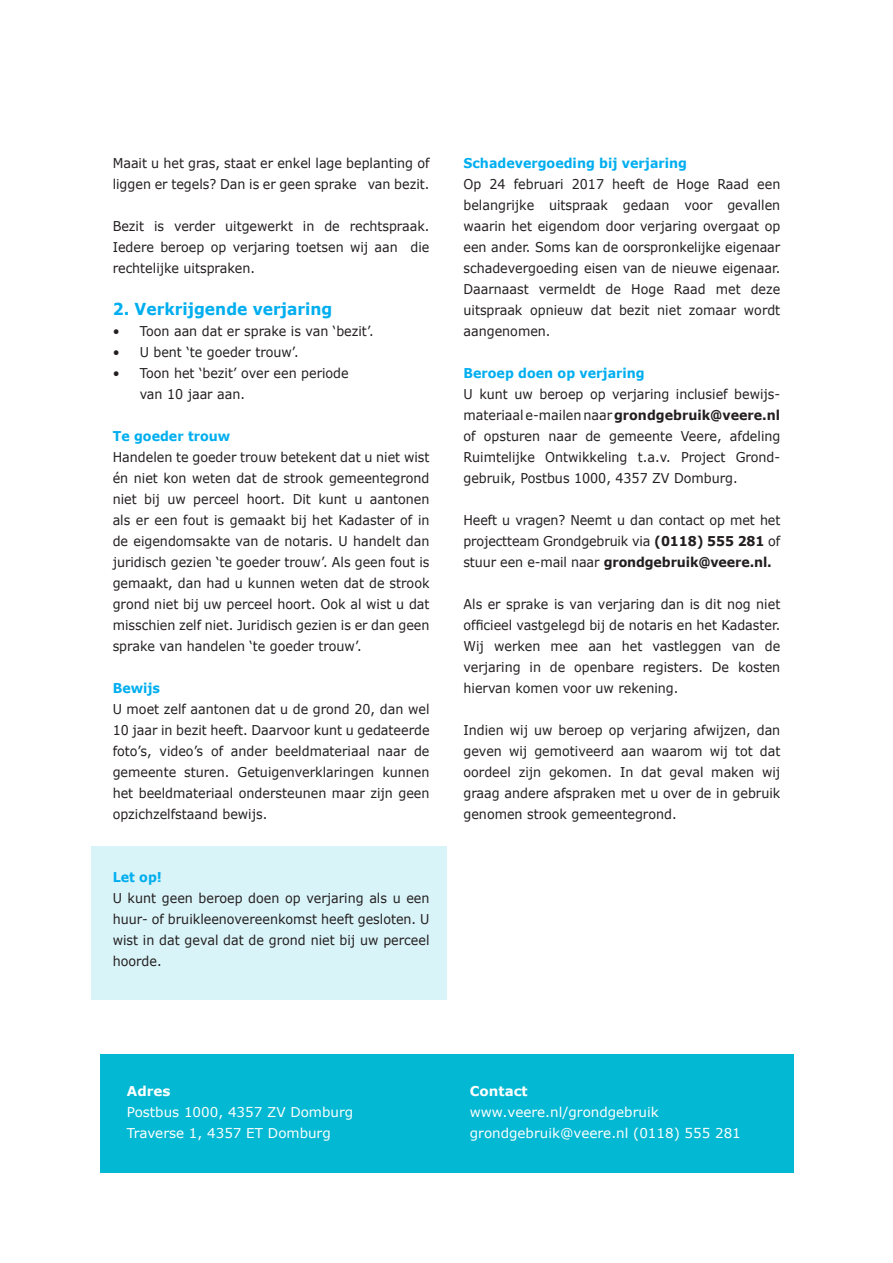
<style>
.page{position:relative;width:893px;height:1263px;background:#fff}
.page>*{position:absolute;margin:0;border:0;box-sizing:border-box;transform-origin:0 0}
.t1{font:700 16.5px "Verdana";color:#00aeef;scale:.94 1}
.t2{font:13.5px/21px "Verdana";color:#231f20;text-align:justify;scale:.94 1}
.t3{font:13.5px "Verdana";color:#fff}
.t4{font:700 13.5px "Verdana";color:#00aeef;scale:.94 1}
.t5{font:700 13.5px "Verdana";color:#fff}
.s1{font-weight:700}
</style>
<div class="page">
<div style="left:91px;top:846px;width:355px;height:153px;background:#d9f4f8"></div>
<div style="left:100px;top:1054px;width:693px;height:119px;background:#02b8d2"></div>
<p class="t2" style="left:113px;top:152px;width:339px">Maait u het gras, staat er enkel lage beplanting of liggen er tegels? Dan is er geen sprake van bezit.</p>
<p class="t2" style="left:113px;top:215px;width:339px">Bezit is verder uitgewerkt in de rechtspraak.<br>Iedere beroep op verjaring toetsen wij aan die rechtelijke uitspraken.</p>
<p class="t1" style="left:113px;top:298px;width:235px">2. Verkrijgende verjaring</p>
<p class="t2" style="left:113px;top:320px;width:279px">• Toon aan dat er sprake is van ‘bezit’.</p>
<p class="t2" style="left:113px;top:341px;width:199px">• U bent ‘te goeder trouw’.</p>
<p class="t2" style="left:140px;top:362px;width:224px;text-indent:-27px">• Toon het ‘bezit’ over een periode van 10 jaar aan.</p>
<p class="t4" style="left:113px;top:427px;width:127px">Te goeder trouw</p>
<p class="t2" style="left:113px;top:446px;width:339px">Handelen te goeder trouw betekent dat u niet wist én niet kon weten dat de strook gemeentegrond niet bij uw perceel hoort. Dit kunt u aantonen als er een fout is gemaakt bij het Kadaster of in de eigendomsakte van de notaris. U handelt dan juridisch gezien ‘te goeder trouw’. Als geen fout is gemaakt, dan had u kunnen weten dat de strook grond niet bij uw perceel hoort. Ook al wist u dat misschien zelf niet. Juridisch gezien is er dan geen sprake van handelen ‘te goeder trouw’.</p>
<p class="t4" style="left:113px;top:679px;width:52px">Bewijs</p>
<p class="t2" style="left:113px;top:698px;width:339px">U moet zelf aantonen dat u de grond 20, dan wel 10 jaar in bezit heeft. Daarvoor kunt u gedateerde foto’s, video’s of ander beeldmateriaal naar de gemeente sturen. Getuigenverklaringen kunnen het beeldmateriaal ondersteunen maar zijn geen opzichzelfstaand bewijs.</p>
<p class="t4" style="left:113px;top:868px;width:54px">Let op!</p>
<p class="t2" style="left:113px;top:887px;width:339px">U kunt geen beroep doen op verjaring als u een huur- of bruikleenovereenkomst heeft gesloten. U wist in dat geval dat de grond niet bij uw perceel hoorde.</p>
<p class="t4" style="left:463px;top:154px;width:239px">Schadevergoeding bij verjaring</p>
<p class="t2" style="left:463px;top:173px;width:339px">Op 24 februari 2017 heeft de Hoge Raad een belangrijke uitspraak gedaan voor gevallen waarin het eigendom door verjaring overgaat op een ander. Soms kan de oorspronkelijke eigenaar schadevergoeding eisen van de nieuwe eigenaar.<br>Daarnaast vermeldt de Hoge Raad met deze uitspraak opnieuw dat bezit niet zomaar wordt aangenomen.</p>
<p class="t4" style="left:463px;top:364px;width:194px">Beroep doen op verjaring</p>
<p class="t2" style="left:463px;top:383px;width:339px">U kunt uw beroep op verjaring inclusief bewijs&shy;materiaal e-mailen naar <span class="s1">grondgebruik@veere.nl </span>of opsturen naar de gemeente Veere, afdeling Ruimtelijke Ontwikkeling t.a.v. Project Grond&shy;gebruik, Postbus 1000, 4357 ZV Domburg.</p>
<p class="t2" style="left:463px;top:509px;width:339px">Heeft u vragen? Neemt u dan contact op met het projectteam Grondgebruik via <span class="s1">(0118) 555 281</span> of stuur een e-mail naar <span class="s1">grondgebruik@veere.nl.</span></p>
<p class="t2" style="left:463px;top:593px;width:339px">Als er sprake is van verjaring dan is dit nog niet officieel vastgelegd bij de notaris en het Kadaster.<br>Wij werken mee aan het vastleggen van de verjaring in de openbare registers. De kosten hiervan komen voor uw rekening.</p>
<p class="t2" style="left:463px;top:719px;width:339px">Indien wij uw beroep op verjaring afwijzen, dan geven wij gemotiveerd aan waarom wij tot dat oordeel zijn gekomen. In dat geval maken wij graag andere afspraken met u over de in gebruik genomen strook gemeentegrond.</p>
<p class="t5" style="left:127px;top:1082px;width:45px">Adres</p>
<p class="t3" style="left:127px;top:1102px;width:228px">Postbus 1000, 4357 ZV Domburg</p>
<p class="t3" style="left:127px;top:1123px;width:205px">Traverse 1, 4357 ET Domburg</p>
<p class="t5" style="left:470px;top:1082px;width:59px">Contact</p>
<p class="t3" style="left:470px;top:1102px;width:190px">www.veere.nl/grondgebruik</p>
<p class="t3" style="left:470px;top:1123px;width:272px">grondgebruik@veere.nl (0118) 555 281</p>
</div>
